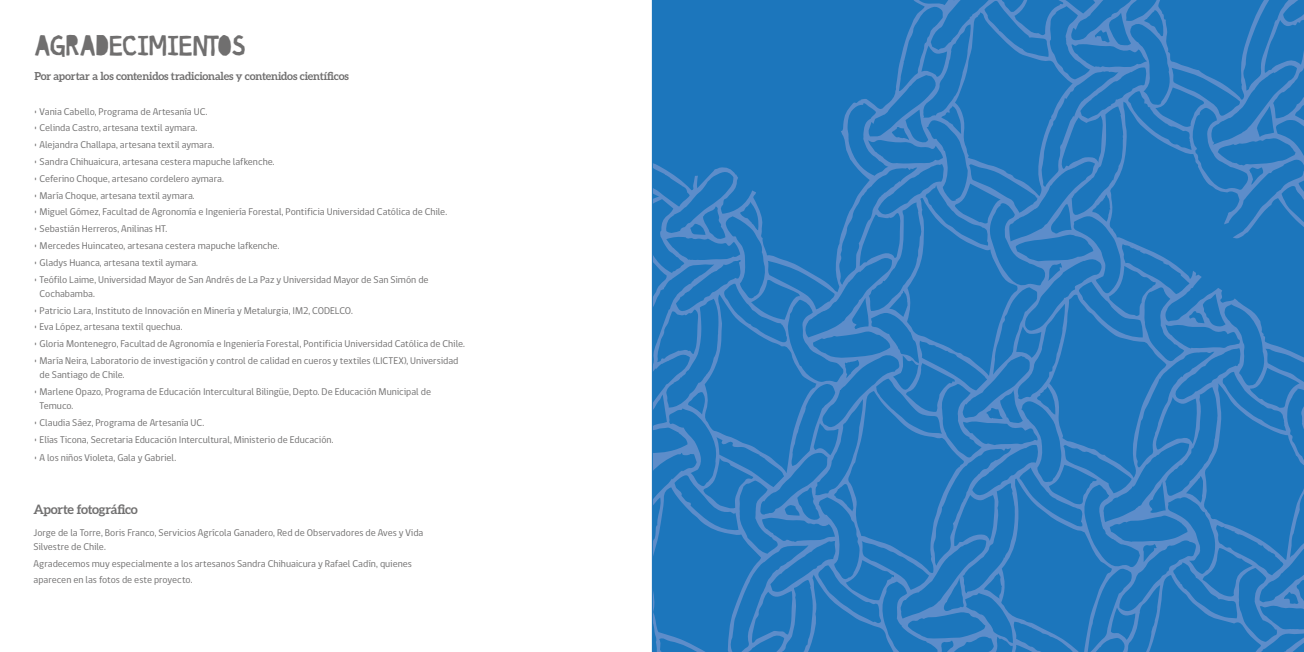
<style>
.page{position:relative;width:1304px;height:652px;background:#fff}
.page>*{position:absolute;margin:0;border:0;box-sizing:border-box;transform-origin:0 0}
.t1{font:22px "Cutitout DEMO Soft";letter-spacing:.005em;color:#706f6f}
.t2{font:700 13px "Aleo";letter-spacing:-.025em;color:#706f6f}
.t3{font:700 11px "Aleo";letter-spacing:-.02em;color:#706f6f}
.t4{font:10px/14px "gob CL";color:#706f6f}
</style>
<div class="page">
<svg style="left:652px;top:0;width:652px;height:652px;background:#277abe"></svg>
<h1 class="t1" style="left:34px;top:30px;width:213px">AGRADECIMIENTOS</h1>
<p class="t3" style="left:34px;top:70px;width:316px">Por aportar a los contenidos tradicionales y contenidos científicos</p>
<p class="t4" style="left:34px;top:104px;width:175px">• Vania Cabello, Programa de Artesanía UC.</p>
<p class="t4" style="left:34px;top:121px;width:165px">• Celinda Castro, artesana textil aymara.</p>
<p class="t4" style="left:34px;top:138px;width:182px">• Alejandra Challapa, artesana textil aymara.</p>
<p class="t4" style="left:34px;top:155px;width:242px">• Sandra Chihuaicura, artesana cestera mapuche lafkenche.</p>
<p class="t4" style="left:34px;top:172px;width:191px">• Ceferino Choque, artesano cordelero aymara.</p>
<p class="t4" style="left:34px;top:189px;width:162px">• María Choque, artesana textil aymara.</p>
<p class="t4" style="left:34px;top:205px;width:415px">• Miguel Gómez, Facultad de Agronomía e Ingeniería Forestal, Pontificia Universidad Católica de Chile.</p>
<p class="t4" style="left:34px;top:222px;width:135px">• Sebastián Herreros, Anilinas HT.</p>
<p class="t4" style="left:34px;top:239px;width:247px">• Mercedes Huincateo, artesana cestera mapuche lafkenche.</p>
<p class="t4" style="left:34px;top:256px;width:166px">• Gladys Huanca, artesana textil aymara.</p>
<p class="t4" style="left:40px;top:273px;width:391px;text-indent:-6px">• Teófilo Laime, Universidad Mayor de San Andrés de La Paz y Universidad Mayor de San Simón de<br>Cochabamba.</p>
<p class="t4" style="left:34px;top:304px;width:320px">• Patricio Lara, Instituto de Innovación en Minería y Metalurgia, IM2, CODELCO.</p>
<p class="t4" style="left:34px;top:320px;width:150px">• Eva López, artesana textil quechua.</p>
<p class="t4" style="left:34px;top:337px;width:433px">• Gloria Montenegro, Facultad de Agronomía e Ingeniería Forestal, Pontificia Universidad Católica de Chile.</p>
<p class="t4" style="left:40px;top:354px;width:420px;text-indent:-6px">• María Neira, Laboratorio de investigación y control de calidad en cueros y textiles (LICTEX), Universidad de Santiago de Chile.</p>
<p class="t4" style="left:40px;top:385px;width:393px;text-indent:-6px">• Marlene Opazo, Programa de Educación Intercultural Bilingüe, Depto. De Educación Municipal de<br>Temuco.</p>
<p class="t4" style="left:34px;top:416px;width:172px">• Claudia Sáez, Programa de Artesanía UC.</p>
<p class="t4" style="left:34px;top:433px;width:301px">• Elías Ticona, Secretaria Educación Intercultural, Ministerio de Educación.</p>
<p class="t4" style="left:34px;top:451px;width:144px">• A los niños Violeta, Gala y Gabriel.</p>
<h2 class="t2" style="left:34px;top:501px;width:106px">Aporte fotográfico</h2>
<p class="t4" style="left:34px;top:526px;width:391px">Jorge de la Torre, Boris Franco, Servicios Agrícola Ganadero, Red de Observadores de Aves y Vida<br>Silvestre de Chile.</p>
<p class="t4" style="left:34px;top:556px;width:380px;line-height:16px">Agradecemos muy especialmente a los artesanos Sandra Chihuaicura y Rafael Cadín, quienes aparecen en las fotos de este proyecto.</p>
</div>
